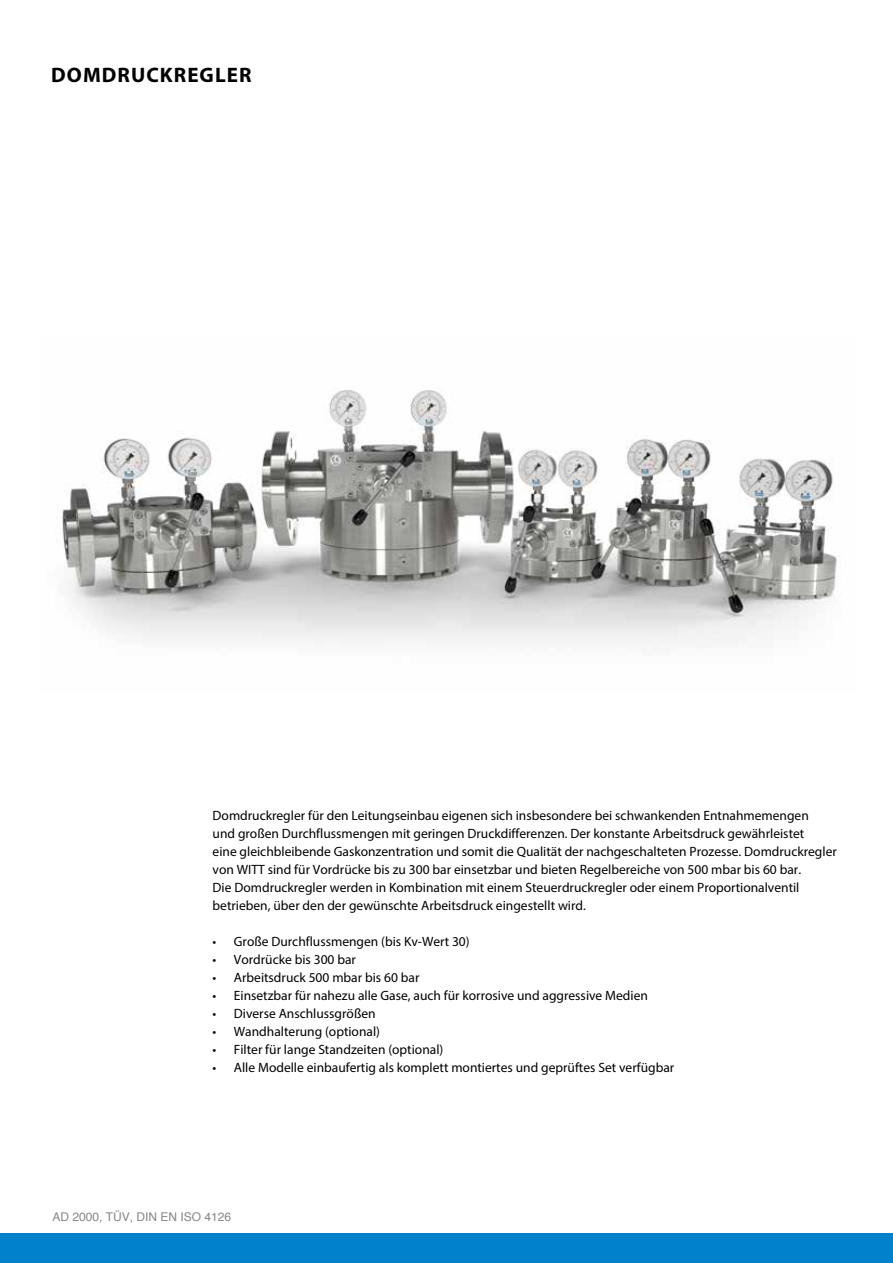
<style>
.page{position:relative;width:893px;height:1263px;background:#fff}
.page>*{position:absolute;margin:0;border:0;box-sizing:border-box;transform-origin:0 0}
.t1{font:700 21px "Myriad Pro";letter-spacing:.05em;color:#000}
.t2{font:13.5px/18px "Myriad Pro";color:#000}
.t3{font:12px "Helvetica";color:#878787}
</style>
<div class="page">
<img style="left:61px;top:388px;width:776px;height:255px">
<div style="left:0;top:1234px;width:893px;height:29px;background:#0081c9"></div>
<h1 class="t1" style="left:51px;top:61px;width:202px">DOMDRUCKREGLER</h1>
<p class="t2" style="left:213px;top:806px;width:626px">Domdruckregler für den Leitungseinbau eigenen sich insbesondere bei schwankenden Entnahmemengen<br>und großen Durchflussmengen mit geringen Druckdifferenzen. Der konstante Arbeitsdruck gewährleistet<br>eine gleichbleibende Gaskonzentration und somit die Qualität der nachgeschalteten Prozesse. Domdruckregler von WITT sind für Vordrücke bis zu 300 bar einsetzbar und bieten Regelbereiche von 500 mbar bis 60 bar.<br>Die Domdruckregler werden in Kombination mit einem Steuerdruckregler oder einem Proportionalventil betrieben, über den der gewünschte Arbeitsdruck eingestellt wird.</p>
<p class="t2" style="left:213px;top:932px;width:259px">• Große Durchflussmengen (bis Kv-Wert 30)</p>
<p class="t2" style="left:213px;top:950px;width:145px">• Vordrücke bis 300 bar</p>
<p class="t2" style="left:213px;top:968px;width:208px">• Arbeitsdruck 500 mbar bis 60 bar</p>
<p class="t2" style="left:213px;top:986px;width:437px">• Einsetzbar für nahezu alle Gase, auch für korrosive und aggressive Medien</p>
<p class="t2" style="left:213px;top:1004px;width:165px">• Diverse Anschlussgrößen</p>
<p class="t2" style="left:213px;top:1022px;width:169px">• Wandhalterung (optional)</p>
<p class="t2" style="left:213px;top:1040px;width:232px">• Filter für lange Standzeiten (optional)</p>
<p class="t2" style="left:213px;top:1058px;width:463px">• Alle Modelle einbaufertig als komplett montiertes und geprüftes Set verfügbar</p>
<p class="t3" style="left:52px;top:1207px;width:180px">AD 2000, TÜV, DIN EN ISO 4126</p>
</div>
